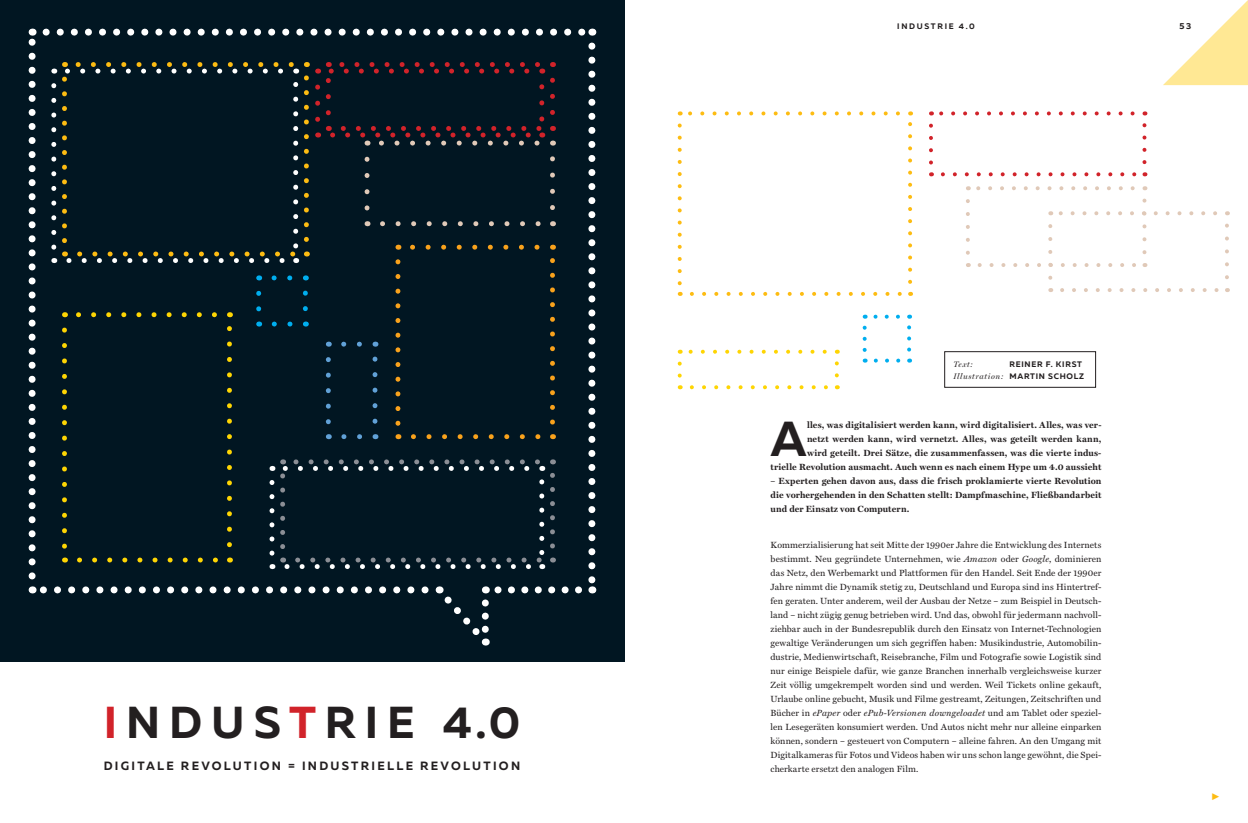
<style>
.page{position:relative;width:1248px;height:823px;background:#fff}
.page>*{position:absolute;margin:0;border:0;box-sizing:border-box;transform-origin:0 0}
.Initial{font:700 49px "Muller";color:#231f20}
.t1{font:700 44.6px "Muller";letter-spacing:.2em;color:#231f20}
.t2{font:700 12px "Muller";letter-spacing:.19em;color:#231f20}
.Miller{font:10px "Klavika Arrows";color:#fdbc12}
.Miller-2{font:9px/14px "Miller Text";letter-spacing:.015em;color:#231f20;text-align:justify}
.Initial-2{font:700 9px/14px "Miller Text";letter-spacing:.02em;color:#231f20;text-align:right}
.t3{font:700 8.6px "Muller";color:#231f20}
.t4{font:italic 8px "Miller Display";letter-spacing:.08em;color:#231f20}
.t5{font:700 8px "Muller";letter-spacing:.09em;color:#231f20}
.t6{font:700 8px "Muller";letter-spacing:.21em;color:#231f20}
.s1{color:#d1232a}
.s2{font-family:"Muller";font-weight:700;font-style:normal}
.s3{font-style:italic}
</style>
<div class="page">
<div style="left:0;top:0;width:624px;height:661px;background:#011622"></div>
<svg style="left:39px;top:586px;width:386px;height:7px"></svg>
<svg style="left:46px;top:29px;width:539px;height:7px"></svg>
<svg style="left:588px;top:46px;width:7px;height:547px"></svg>
<svg style="left:435px;top:586px;width:143px;height:59px"></svg>
<svg style="left:29px;top:29px;width:7px;height:546px"></svg>
<svg style="left:413px;top:434px;width:128px;height:5px"></svg>
<svg style="left:410px;top:244px;width:127px;height:5px"></svg>
<svg style="left:395px;top:261px;width:5px;height:178px"></svg>
<svg style="left:550px;top:244px;width:5px;height:178px"></svg>
<svg style="left:79px;top:557px;width:139px;height:5px"></svg>
<svg style="left:76px;top:312px;width:138px;height:5px"></svg>
<svg style="left:62px;top:330px;width:5px;height:232px"></svg>
<svg style="left:227px;top:312px;width:5px;height:232px"></svg>
<svg style="left:326px;top:359px;width:5px;height:66px"></svg>
<svg style="left:344px;top:434px;width:18px;height:5px"></svg>
<svg style="left:341px;top:341px;width:18px;height:5px"></svg>
<svg style="left:372px;top:341px;width:5px;height:80px"></svg>
<svg style="left:364px;top:159px;width:5px;height:52px"></svg>
<svg style="left:382px;top:221px;width:159px;height:5px"></svg>
<svg style="left:550px;top:156px;width:5px;height:51px"></svg>
<svg style="left:274px;top:321px;width:19px;height:5px"></svg>
<svg style="left:271px;top:275px;width:19px;height:5px"></svg>
<svg style="left:256px;top:293px;width:5px;height:33px"></svg>
<svg style="left:303px;top:275px;width:5px;height:33px"></svg>
<svg style="left:942px;top:172px;width:195px;height:4px"></svg>
<svg style="left:929px;top:125px;width:3px;height:51px"></svg>
<svg style="left:1142px;top:111px;width:4px;height:51px"></svg>
<svg style="left:930px;top:111px;width:202px;height:4px"></svg>
<svg style="left:691px;top:385px;width:137px;height:4px"></svg>
<svg style="left:677px;top:363px;width:4px;height:26px"></svg>
<svg style="left:834px;top:349px;width:4px;height:26px"></svg>
<svg style="left:679px;top:349px;width:145px;height:4px"></svg>
<svg style="left:691px;top:292px;width:211px;height:4px"></svg>
<svg style="left:677px;top:125px;width:4px;height:171px"></svg>
<svg style="left:908px;top:111px;width:4px;height:171px"></svg>
<svg style="left:679px;top:111px;width:218px;height:4px"></svg>
<svg style="left:875px;top:358px;width:26px;height:4px"></svg>
<svg style="left:862px;top:327px;width:4px;height:35px"></svg>
<svg style="left:907px;top:314px;width:4px;height:35px"></svg>
<svg style="left:864px;top:314px;width:33px;height:4px"></svg>
<svg style="left:966px;top:186px;width:262px;height:106px"></svg>
<div style="left:944px;top:351px;width:151px;height:36px;border:1px solid #231f20"></div>
<svg style="left:315px;top:62px;width:240px;height:83px"></svg>
<svg style="left:269px;top:459px;width:286px;height:109px"></svg>
<svg style="left:51px;top:62px;width:258px;height:201px"></svg>
<svg style="left:1163px;top:1px;width:84px;height:84px"></svg>
<p class="t1" style="left:104px;top:694px;width:418px"><span class="s1">I</span>NDUS<span class="s1">T</span>RIE 4.0</p>
<p class="t2" style="left:104px;top:758px;width:418px">DIGITALE REVOLUTION = INDUSTRIELLE REVOLUTION</p>
<p class="t6" style="left:897px;top:21px;width:79px">INDUSTRIE 4.0</p>
<p class="t3" style="left:1179px;top:21px;width:13px">53</p>
<p class="t4" style="left:953px;top:359px;width:21px">Text:</p>
<p class="t5" style="left:1009px;top:358px;width:74px">REINER F. KIRST</p>
<p class="t4" style="left:953px;top:371px;width:132px">Illustration: <span class="s2">MARTIN SCHOLZ</span></p>
<p class="Initial-2" style="left:770px;top:418px;width:332px">lles, was digitalisiert werden kann, wird digitalisiert. Alles, was ver-<br>netzt werden kann, wird vernetzt. Alles, was geteilt werden kann,<br>wird geteilt. Drei Sätze, die zusammenfassen, was die vierte indus-<br>trielle Revolution ausmacht. Auch wenn es nach einem Hype um 4.0 aussieht</p>
<p class="Initial-2" style="left:770px;top:474px;width:332px;text-align:justify">– Experten gehen davon aus, dass die frisch proklamierte vierte Revolution die vorhergehenden in den Schatten stellt: Dampfmaschine, Fließbandarbeit und der Einsatz von Computern.</p>
<p class="Miller-2" style="left:770px;top:537px;width:332px">Kommerzialisierung hat seit Mitte der 1990er Jahre die Entwicklung des Internets bestimmt. Neu gegründete Unternehmen, wie <span class="s3">Amazon</span> oder <span class="s3">Google</span>, dominieren das Netz, den Werbemarkt und Plattformen für den Handel. Seit Ende der 1990er Jahre nimmt die Dynamik stetig zu, Deutschland und Europa sind ins Hintertref&shy;fen geraten. Unter anderem, weil der Ausbau der Netze – zum Beispiel in Deutsch&shy;land – nicht zügig genug betrieben wird. Und das, obwohl für jedermann nachvoll&shy;ziehbar auch in der Bundesrepublik durch den Einsatz von Internet-Technologien gewaltige Veränderungen um sich gegriffen haben: Musikindustrie, Automobilin&shy;dustrie, Medienwirtschaft, Reisebranche, Film und Fotografie sowie Logistik sind nur einige Beispiele dafür, wie ganze Branchen innerhalb vergleichsweise kurzer Zeit völlig umgekrempelt worden sind und werden. Weil Tickets online gekauft, Urlaube online gebucht, Musik und Filme gestreamt, Zeitungen, Zeitschriften und Bücher in <span class="s3">ePaper</span> oder <span class="s3">ePub-Versionen downgeloadet</span> und am Tablet oder speziel&shy;len Lesegeräten konsumiert werden. Und Autos nicht mehr nur alleine einparken können, sondern – gesteuert von Computern – alleine fahren. An den Umgang mit Digitalkameras für Fotos und Videos haben wir uns schon lange gewöhnt, die Spei&shy;cherkarte ersetzt den analogen Film.</p>
<p class="Initial" style="left:770px;top:408px;width:38px">A</p>
<p class="Miller" style="left:1211px;top:792px;width:10px">1</p>
</div>
